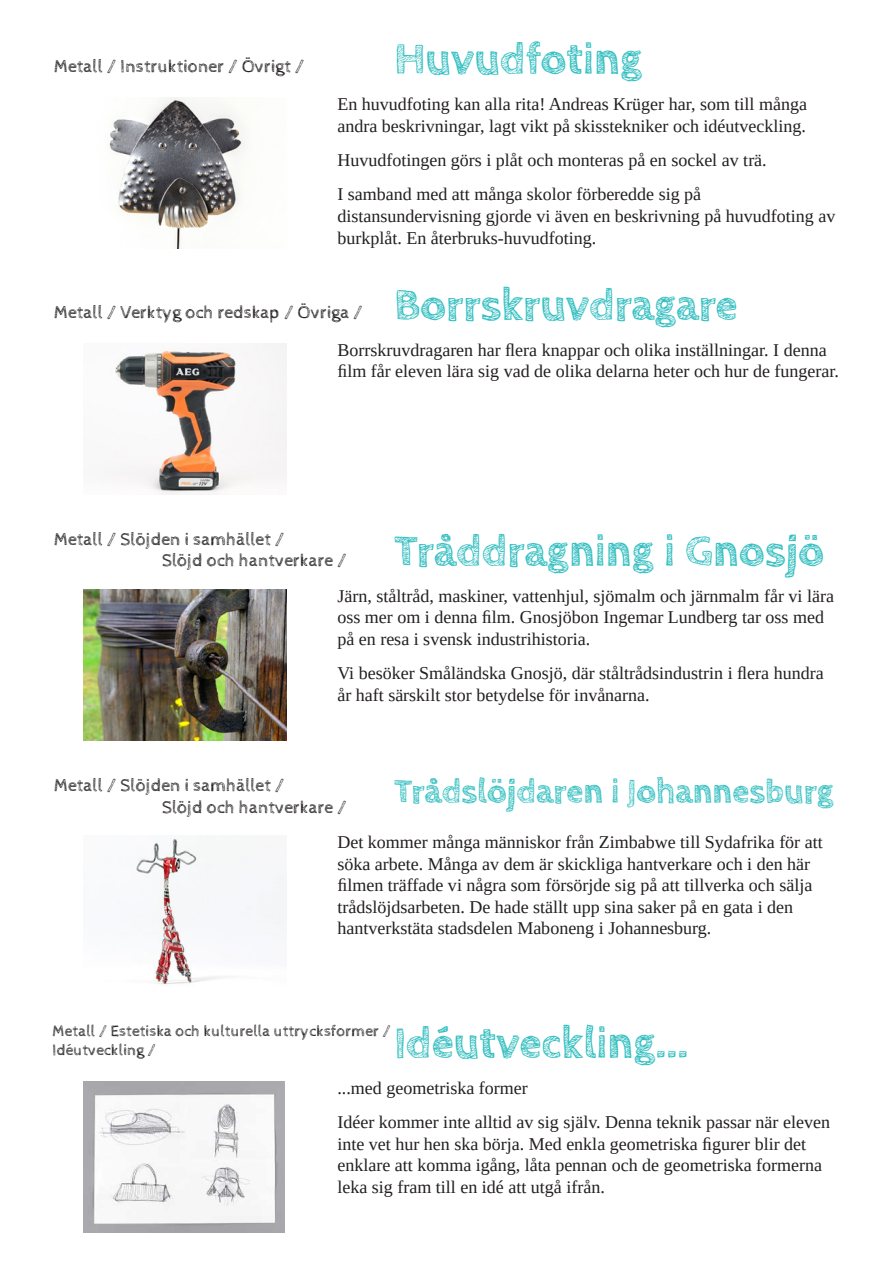
<style>
.page{position:relative;width:893px;height:1263px;background:#fff}
.page>*{position:absolute;margin:0;border:0;box-sizing:border-box;transform-origin:0 0}
.Titel{font:700 45px "Cabin Sketch";color:#35bfc1}
.Titel-2{font:700 34.5px "Cabin Sketch";color:#35bfc1}
.t1{font:18px/21.6px "Tinos";color:#231f20}
.Sökvägstext{font:18px "Cabin Sketch";color:#231f20}
.Sökvägstext-2{font:15.75px/18.9px "Cabin Sketch";color:#231f20}
</style>
<div class="page">
<img style="left:109px;top:98px;width:136px;height:151px">
<img style="left:84px;top:589px;width:202px;height:151px">
<img style="left:115px;top:343px;width:171px;height:152px">
<img style="left:136px;top:839px;width:150px;height:146px">
<img style="left:84px;top:1081px;width:201px;height:151px">
<p class="Sökvägstext" style="left:54px;top:57px;width:252px">Metall / Instruktioner / Övrigt /</p>
<p class="Titel" style="left:394px;top:34px;width:250px">Huvudfoting</p>
<p class="t1" style="left:337px;top:93px;width:471px">En huvudfoting kan alla rita! Andreas Krüger har, som till många andra beskrivningar, lagt vikt på skisstekniker och idéutveckling.</p>
<p class="t1" style="left:337px;top:149px;width:431px">Huvudfotingen görs i plåt och monteras på en sockel av trä.</p>
<p class="t1" style="left:337px;top:184px;width:499px">I samband med att många skolor förberedde sig på distansundervisning gjorde vi även en beskrivning på huvudfoting av burkplåt. En återbruks-huvudfoting.</p>
<p class="Titel" style="left:394px;top:280px;width:345px">Borrskruvdragare</p>
<p class="Sökvägstext" style="left:54px;top:302px;width:310px">Metall / Verktyg och redskap / Övriga /</p>
<p class="t1" style="left:337px;top:339px;width:503px">Borrskruvdragaren har flera knappar och olika inställningar. I denna film får eleven lära sig vad de olika delarna heter och hur de fungerar.</p>
<p class="Sökvägstext" style="left:54px;top:529px;width:232px">Metall / Slöjden i samhället /</p>
<p class="Sökvägstext" style="left:162px;top:551px;width:186px">Slöjd och hantverkare /</p>
<p class="t1" style="left:337px;top:585px;width:498px">Järn, ståltråd, maskiner, vattenhjul, sjömalm och järnmalm får vi lära oss mer om i denna film. Gnosjöbon Ingemar Lundberg tar oss med på en resa i svensk industrihistoria.</p>
<p class="t1" style="left:337px;top:662px;width:488px">Vi besöker Småländska Gnosjö, där ståltrådsindustrin i flera hundra år haft särskilt stor betydelse för invånarna.</p>
<p class="Titel" style="left:394px;top:525px;width:432px">Tråddragning i Gnosjö</p>
<p class="Titel-2" style="left:394px;top:772px;width:441px">Trådslöjdaren i Johannesburg</p>
<p class="Sökvägstext" style="left:54px;top:776px;width:232px">Metall / Slöjden i samhället /</p>
<p class="Sökvägstext" style="left:162px;top:797px;width:186px">Slöjd och hantverkare /</p>
<p class="t1" style="left:337px;top:831px;width:487px">Det kommer många människor från Zimbabwe till Sydafrika för att söka arbete. Många av dem är skickliga hantverkare och i den här filmen träffade vi några som försörjde sig på att tillverka och sälja trådslöjdsarbeten. De hade ställt upp sina saker på en gata i den hantverkstäta stadsdelen Maboneng i Johannesburg.</p>
<p class="Titel" style="left:394px;top:1017px;width:296px">Idéutveckling...</p>
<p class="Sökvägstext-2" style="left:53px;top:1022px;width:340px">Metall / Estetiska och kulturella uttrycksformer /<br>Idéutveckling /</p>
<p class="t1" style="left:337px;top:1077px;width:192px">...med geometriska former</p>
<p class="t1" style="left:337px;top:1111px;width:494px">Idéer kommer inte alltid av sig själv. Denna teknik passar när eleven inte vet hur hen ska börja. Med enkla geometriska figurer blir det enklare att komma igång, låta pennan och de geometriska formerna leka sig fram till en idé att utgå ifrån.</p>
</div>
